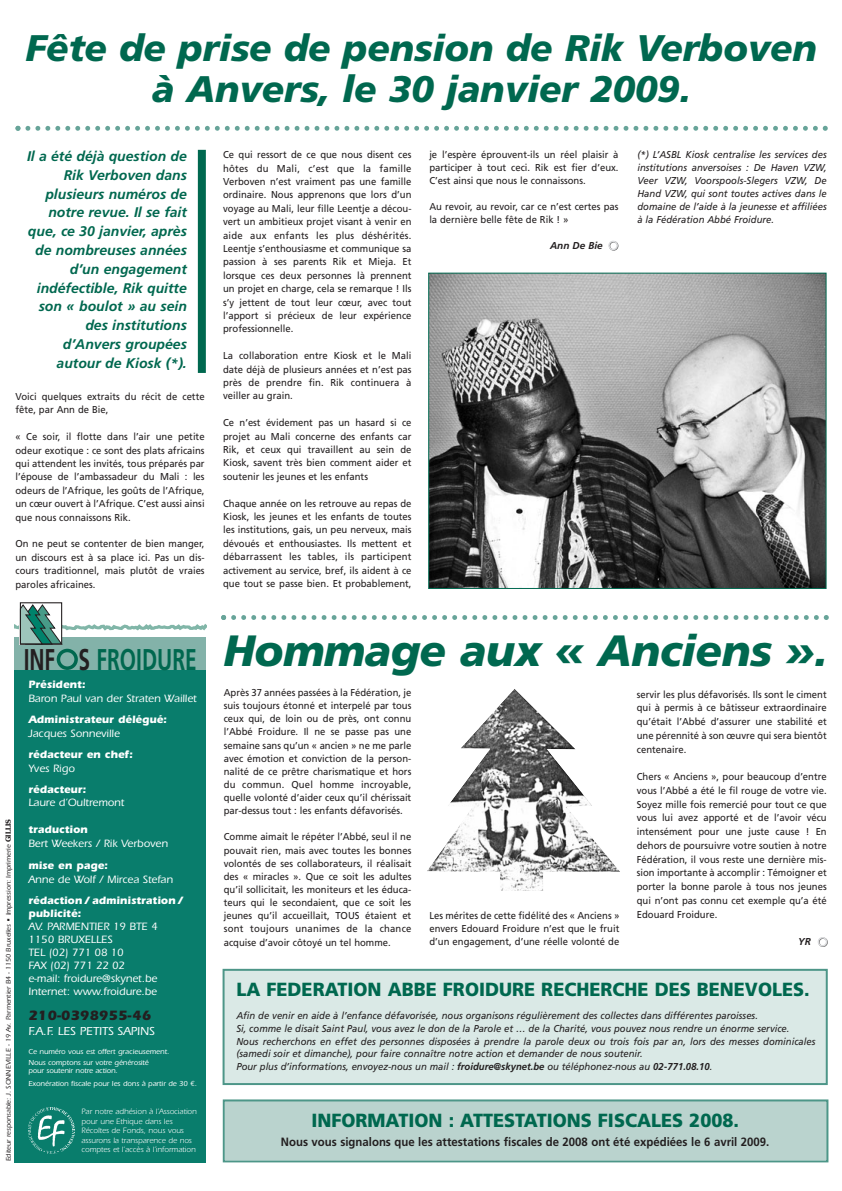
<style>
.page{position:relative;width:842px;height:1191px;background:#fff}
.page>*{position:absolute;margin:0;border:0;box-sizing:border-box;transform-origin:0 0}
.t1{font:italic 900 43.8px "Frutiger";letter-spacing:-.01em;color:#00684f}
.t2{font:italic 900 37px/41px "Frutiger";letter-spacing:-.005em;color:#00684f;text-align:center}
.t3{font:700 30px "Frutiger";color:#00684f;scale:.7 1}
.t4{font:900 19px "Frutiger";color:#00684f;scale:.95 1}
.t5{font:italic 700 14px/18.8px "Frutiger";color:#00684f;text-align:right}
.t6{font:700 14px "Itc Eras";color:#231f20}
.t7{font:700 12px "Frutiger";color:#231f20;scale:.95 1}
.t8{font:500 12px "Itc Eras";color:#fff}
.t9{font:500 11px/13px "Itc Eras";color:#fff}
.t10{font:700 11px/13px "Itc Eras";color:#fff}
.t11{font:10px/13.4px "Frutiger";color:#231f20;text-align:justify;scale:.95 1}
.t12{font:italic 10px/13px "Frutiger";color:#231f20;text-align:justify;scale:.95 1}
.t13{font:italic 700 10px "Frutiger";color:#231f20}
.t14{font:8px/9.6px "Itc Eras";color:#fff}
.t15{font:500 7.5px/11px "Itc Eras";color:#fff}
.t16{font:500 7px "Itc Eras";color:#231f20}
.s1{font-family:"Souvenir";font-weight:600}
.s2{color:#231f20}
.s3{color:#83b2a9}
.s4{font-family:"Euro Mono";font-weight:400}
.s5{font-weight:700}
</style>
<div class="page">
<div style="left:14px;top:649px;width:192px;height:514px;background:#097d6c"></div>
<div style="left:20px;top:602px;width:42px;height:43px;border:1px solid #231f20"></div>
<svg style="left:14px;top:604px;width:192px;height:66px"></svg>
<img style="left:28px;top:1108px;width:46px;height:46px">
<div style="left:198px;top:150px;width:8px;height:223px;background:#00684f"></div>
<svg style="left:15px;top:126px;width:813px;height:5px"></svg>
<img style="left:430px;top:275px;width:395px;height:312px">
<div style="left:428px;top:273px;width:399px;height:316px;border:1px solid #00684f"></div>
<img style="left:427px;top:689px;width:193px;height:202px">
<div style="left:225px;top:1101px;width:601px;height:59px;background:#bad3ce"></div>
<div style="left:223px;top:1099px;width:605px;height:63px;border:2px solid #4d9688"></div>
<div style="left:609px;top:241px;width:9px;height:10px;border:1px solid #696969;border-radius:50%"></div>
<div style="left:608px;top:241px;width:10px;height:9px;border:1px solid #dcdddf;border-radius:50%"></div>
<svg style="left:221px;top:615px;width:608px;height:5px"></svg>
<div style="left:225px;top:971px;width:601px;height:112px;background:#dae9e6"></div>
<div style="left:223px;top:969px;width:605px;height:116px;border:2px solid #4d9688"></div>
<div style="left:818px;top:937px;width:10px;height:10px;border:1px solid #696969;border-radius:50%"></div>
<div style="left:818px;top:937px;width:9px;height:10px;border:1px solid #dcdddf;border-radius:50%"></div>
<h2 class="t2" style="left:26px;top:30px;width:793px">Fête de prise de pension de Rik Verboven à Anvers, le 30 janvier 2009.</h2>
<p class="t5" style="left:27px;top:148px;width:161px">Il a été déjà question de<br>Rik Verboven dans plusieurs numéros de notre revue. Il se fait que, ce 30 janvier, après de nombreuses années d’un engagement indéfectible, Rik quitte son « boulot » au sein des institutions d’Anvers groupées autour de Kiosk (*).</p>
<p class="t11" style="left:16px;top:391px;width:201px">Voici quelques extraits du récit de cette fête, par Ann de Bie,</p>
<p class="t11" style="left:16px;top:431px;width:201px">« Ce soir, il flotte dans l’air une petite odeur exotique : ce sont des plats africains qui attendent les invités, tous préparés par l’épouse de l’ambassadeur du Mali : les odeurs de l’Afrique, les goûts de l’Afrique, un cœur ouvert à l’Afrique. C’est aussi ainsi que nous connaissons Rik.</p>
<p class="t11" style="left:16px;top:538px;width:201px">On ne peut se contenter de bien manger, un discours est à sa place ici. Pas un dis&shy;cours traditionnel, mais plutôt de vraies paroles africaines.</p>
<p class="t16" style="left:6px;top:1161px;width:344px;rotate:-90deg">Editeur responsable: J. SONNEVILLE - 19 Av. Parmentier B4 - 1150 Bruxelles • Impression: Imprimerie <span class="s1">GILLIS</span></p>
<h3 class="t3" style="left:24px;top:647px;width:249px"><span class="s2">INF</span><span class="s3">O</span><span class="s2">S</span> FROIDURE</h3>
<p class="t10" style="left:28px;top:679px;width:59px">Président:</p>
<p class="t9" style="left:28px;top:693px;width:170px">Baron Paul van der Straten Waillet</p>
<p class="t10" style="left:28px;top:714px;width:140px">Administrateur délégué:</p>
<p class="t9" style="left:28px;top:728px;width:93px">Jacques Sonneville</p>
<p class="t10" style="left:28px;top:749px;width:106px">rédacteur en chef:</p>
<p class="t9" style="left:28px;top:763px;width:48px">Yves Rigo</p>
<p class="t10" style="left:28px;top:784px;width:59px">rédacteur:</p>
<p class="t9" style="left:28px;top:797px;width:97px">Laure d’Oultremont</p>
<p class="t10" style="left:28px;top:824px;width:61px">traduction</p>
<p class="t9" style="left:28px;top:838px;width:141px">Bert Weekers / Rik Verboven</p>
<p class="t10" style="left:28px;top:860px;width:81px">mise en page:</p>
<p class="t9" style="left:28px;top:874px;width:146px">Anne de Wolf / Mircea Stefan</p>
<p class="t10" style="left:28px;top:895px;width:156px">rédaction / administration / publicité:</p>
<p class="t9" style="left:28px;top:921px;width:131px">AV. PARMENTIER 19 BTE 4<br>1150 BRUXELLES<br>TEL (02) 771 08 10<br>FAX (02) 771 22 02 e-mail: froidure@skynet.be<br>Internet: www.froidure.be</p>
<h3 class="t6" style="left:28px;top:1011px;width:124px">210-0398955-46</h3>
<p class="t8" style="left:28px;top:1027px;width:128px">F.A.F. LES PETITS SAPINS</p>
<p class="t15" style="left:28px;top:1047px;width:142px">Ce numéro vous est offert gracieusement.<br>Nous comptons sur votre générosité</p>
<p class="t15" style="left:28px;top:1065px;width:170px;line-height:13px">pour soutenir notre action.<br>Exonération fiscale pour les dons à partir de 30 <span class="s4">€</span>.</p>
<p class="t14" style="left:81px;top:1107px;width:117px">Par notre adhésion à l’Association pour une Ethique dans les<br>Récoltes de Fonds, nous vous assurons la transparence de nos comptes et l’accès à l’information</p>
<p class="t11" style="left:223px;top:149px;width:200px">Ce qui ressort de ce que nous disent ces hôtes du Mali, c’est que la famille Verboven n’est vraiment pas une famille ordinaire. Nous apprenons que lors d’un voyage au Mali, leur fille Leentje a décou&shy;vert un ambitieux projet visant à venir en aide aux enfants les plus déshérités.<br>Leentje s’enthousiasme et communique sa passion à ses parents Rik et Mieja. Et lorsque ces deux personnes là prennent un projet en charge, cela se remarque ! Ils s’y jettent de tout leur cœur, avec tout l’apport si précieux de leur expérience professionnelle.</p>
<p class="t11" style="left:223px;top:350px;width:200px">La collaboration entre Kiosk et le Mali date déjà de plusieurs années et n’est pas près de prendre fin. Rik continuera à veiller au grain.</p>
<p class="t11" style="left:223px;top:417px;width:200px">Ce n’est évidement pas un hasard si ce projet au Mali concerne des enfants car Rik, et ceux qui travaillent au sein de Kiosk, savent très bien comment aider et soutenir les jeunes et les enfants</p>
<p class="t11" style="left:223px;top:497px;width:200px">Chaque année on les retrouve au repas de Kiosk, les jeunes et les enfants de toutes les institutions, gais, un peu nerveux, mais dévoués et enthousiastes. Ils mettent et débarrassent les tables, ils participent activement au service, bref, ils aident à ce que tout se passe bien. Et probablement,</p>
<p class="t11" style="left:429px;top:149px;width:201px;line-height:13px">je l’espère éprouvent-ils un réel plaisir à participer à tout ceci. Rik est fier d’eux.<br>C’est ainsi que nous le connaissons.</p>
<p class="t11" style="left:429px;top:201px;width:201px;line-height:13px">Au revoir, au revoir, car ce n’est certes pas la dernière belle fête de Rik ! »</p>
<p class="t13" style="left:550px;top:242px;width:54px">Ann De Bie</p>
<p class="t12" style="left:637px;top:149px;width:201px">(*) L’ASBL Kiosk centralise les services des institutions anversoises : De Haven VZW, Veer VZW, Voorspools-Slegers VZW, De Hand VZW, qui sont toutes actives dans le domaine de l’aide à la jeunesse et affiliées à la Fédération Abbé Froidure.</p>
<h1 class="t1" style="left:223px;top:633px;width:606px">Hommage aux « Anciens ».</h1>
<p class="t11" style="left:224px;top:687px;width:199px;line-height:13.1px">Après 37 années passées à la Fédération, je suis toujours étonné et interpelé par tous ceux qui, de loin ou de près, ont connu l’Abbé Froidure. Il ne se passe pas une semaine sans qu’un « ancien » ne me parle avec émotion et conviction de la person&shy;nalité de ce prêtre charismatique et hors du commun. Quel homme incroyable, quelle volonté d’aider ceux qu’il chérissait par-dessus tout : les enfants défavorisés.</p>
<p class="t11" style="left:224px;top:831px;width:199px;line-height:13.1px">Comme aimait le répéter l’Abbé, seul il ne pouvait rien, mais avec toutes les bonnes volontés de ses collaborateurs, il réalisait des « miracles ». Que ce soit les adultes qu’il sollicitait, les moniteurs et les éduca&shy;teurs qui le secondaient, que ce soit les jeunes qu’il accueillait, TOUS étaient et sont toujours unanimes de la chance acquise d’avoir côtoyé un tel homme.</p>
<p class="t11" style="left:637px;top:688px;width:201px;line-height:13.8px">servir les plus défavorisés. Ils sont le ciment qui à permis à ce bâtisseur extraordinaire qu’était l’Abbé d’assurer une stabilité et une pérennité à son œuvre qui sera bientôt centenaire.</p>
<p class="t11" style="left:637px;top:770px;width:201px;line-height:13.8px">Chers « Anciens », pour beaucoup d’entre vous l’Abbé a été le fil rouge de votre vie.<br>Soyez mille fois remercié pour tout ce que vous lui avez apporté et de l’avoir vécu intensément pour une juste cause ! En dehors de poursuivre votre soutien à notre Fédération, il vous reste une dernière mis&shy;sion importante à accomplir : Témoigner et porter la bonne parole à tous nos jeunes qui n’ont pas connu cet exemple qu’a été Edouard Froidure.</p>
<p class="t13" style="left:798px;top:938px;width:14px">YR</p>
<p class="t11" style="left:429px;top:909px;width:201px">Les mérites de cette fidélité des « Anciens » envers Edouard Froidure n’est que le fruit d’un engagement, d’une réelle volonté de</p>
<h3 class="t4" style="left:236px;top:982px;width:605px">LA FEDERATION ABBE FROIDURE RECHERCHE DES BENEVOLES.</h3>
<p class="t12" style="left:236px;top:1010px;width:611px;line-height:12.7px;text-align:left">Afin de venir en aide à l’enfance défavorisée, nous organisons régulièrement des collectes dans différentes paroisses.<br>Si, comme le disait Saint Paul, vous avez le don de la Parole et … de la Charité, vous pouvez nous rendre un énorme service.<br>Nous recherchons en effet des personnes disposées à prendre la parole deux ou trois fois par an, lors des messes dominicales (samedi soir et dimanche), pour faire connaître notre action et demander de nous soutenir.<br>Pour plus d’informations, envoyez-nous un mail : <span class="s5">froidure@skynet.be</span> ou téléphonez-nous au <span class="s5">02-771.08.10</span>.</p>
<h3 class="t4" style="left:311px;top:1113px;width:452px">INFORMATION : ATTESTATIONS FISCALES 2008.</h3>
<p class="t7" style="left:281px;top:1137px;width:516px">Nous vous signalons que les attestations fiscales de 2008 ont été expédiées le 6 avril 2009.</p>
</div>
